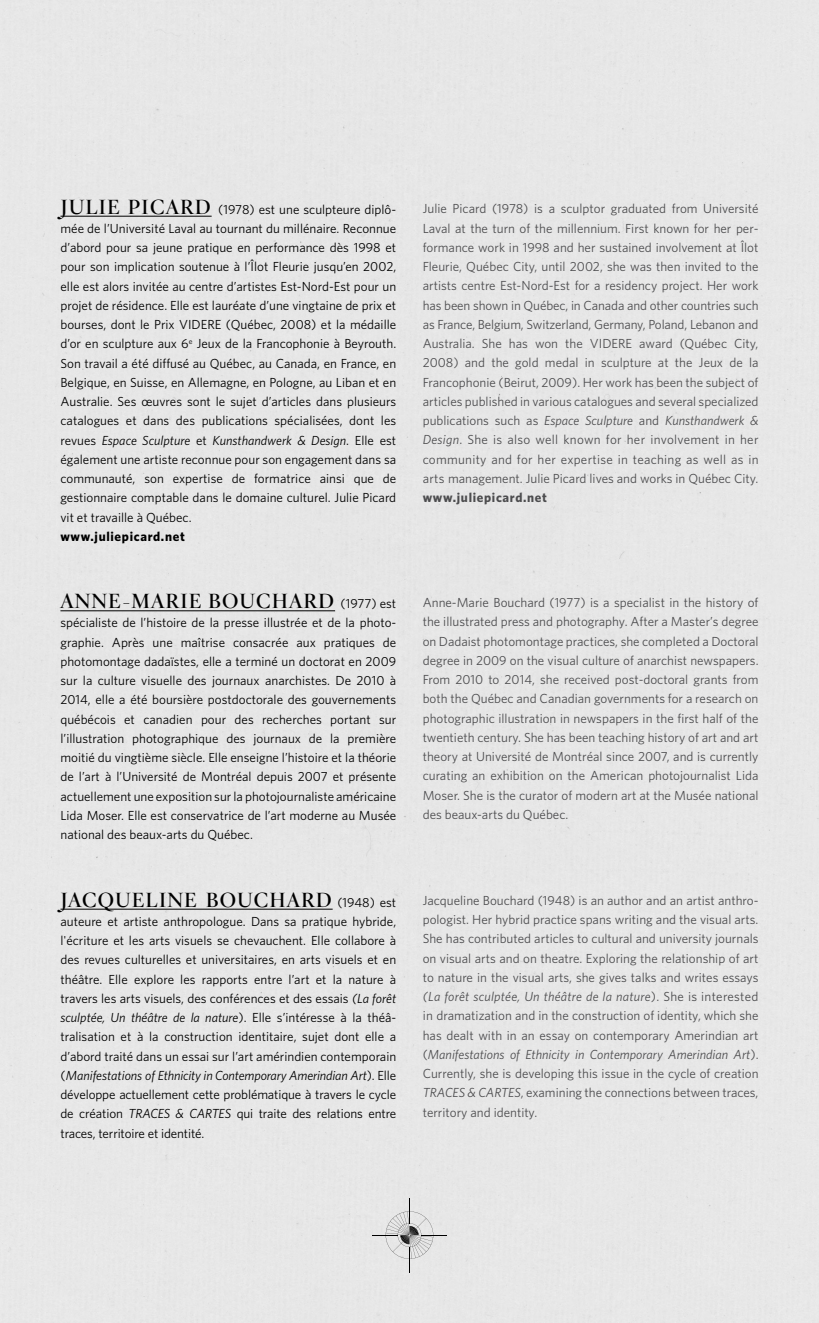
<style>
.page{position:relative;width:819px;height:1323px;background:#e7e7e7}
.page>*{position:absolute;margin:0;border:0;box-sizing:border-box;transform-origin:0 0}
.t1{font:20.12px "Hoefler Titling HTF Bd Roman";letter-spacing:.05em;color:#000}
.t2{font:13.12px/19.2px "Whitney HTF";color:#000;text-align:justify}
.t3{font:13.12px/19.2px "Whitney HTF";color:#4d4d4f;text-align:justify}
.t4{font:700 13.12px "Whitney HTF";letter-spacing:.05em;color:#000}
.t5{font:700 13.12px "Whitney HTF";letter-spacing:.05em;color:#4d4d4f}
.s1{font-family:"Hoefler Titling HTF Bd Roman";font-size:20.12px}
.s2{font-style:italic}
</style>
<div class="page">
<hr style="left:60px;top:216px;width:152px;height:1px;background:#000">
<hr style="left:60px;top:611px;width:275px;height:1px;background:#000">
<hr style="left:60px;top:909px;width:273px;height:1px;background:#000">
<svg style="left:372px;top:1198px;width:75px;height:75px"></svg>
<p class="t2" style="left:60px;top:199px;width:337px"><span class="s1">JULIE PICARD</span> (1978) est une sculpteure diplô&shy;mée de l’Université Laval au tournant du millénaire. Reconnue d’abord pour sa jeune pratique en performance dès 1998 et pour son implication soutenue à l’Îlot Fleurie jusqu’en 2002, elle est alors invitée au centre d’artistes Est-Nord-Est pour un projet de résidence. Elle est lauréate d’une vingtaine de prix et bourses, dont le Prix VIDERE (Québec, 2008) et la médaille d’or en sculpture aux 6<sup>e</sup> Jeux de la Francophonie à Beyrouth.<br>Son travail a été diffusé au Québec, au Canada, en France, en Belgique, en Suisse, en Allemagne, en Pologne, au Liban et en Australie. Ses œuvres sont le sujet d’articles dans plusieurs catalogues et dans des publications spécialisées, dont les revues <span class="s2">Espace Sculpture</span> et <span class="s2">Kunsthandwerk &amp; Design</span>. Elle est également une artiste reconnue pour son engagement dans sa communauté, son expertise de formatrice ainsi que de gestionnaire comptable dans le domaine culturel. Julie Picard vit et travaille à Québec.</p>
<p class="t4" style="left:60px;top:528px;width:126px">www.juliepicard.net</p>
<h1 class="t1" style="left:60px;top:588px;width:105px">ANNE -MARIE</h1>
<h1 class="t1" style="left:208px;top:588px;width:98px">BOUCHARD</h1>
<p class="t2" style="left:60px;top:594px;width:337px;text-indent:280px">(1977) est spécialiste de l’histoire de la presse illustrée et de la photo&shy;graphie. Après une maîtrise consacrée aux pratiques de photomontage dadaïstes, elle a terminé un doctorat en 2009 sur la culture visuelle des journaux anarchistes. De 2010 à 2014, elle a été boursière postdoctorale des gouvernements québécois et canadien pour des recherches portant sur l’illustration photographique des journaux de la première moitié du vingtième siècle. Elle enseigne l’histoire et la théorie de l’art à l’Université de Montréal depuis 2007 et présente actuellement une exposition sur la photojournaliste américaine Lida Moser. Elle est conservatrice de l’art moderne au Musée national des beaux-arts du Québec.</p>
<h1 class="t1" style="left:60px;top:886px;width:69px">JAC QUELI</h1>
<h1 class="t1" style="left:168px;top:886px;width:136px">NE BOUCHARD</h1>
<p class="t2" style="left:60px;top:892px;width:337px;text-indent:277px">(1948) est auteure et artiste anthropologue. Dans sa pratique hybride, l'écriture et les arts visuels se chevauchent. Elle collabore à des revues culturelles et universitaires, en arts visuels et en théâtre. Elle explore les rapports entre l’art et la nature à travers les arts visuels, des conférences et des essais <span class="s2">(La forêt sculptée, Un théâtre de la nature</span>). Elle s’intéresse à la théâ&shy;tralisation et à la construction identitaire, sujet dont elle a d’abord traité dans un essai sur l’art amérindien contemporain (<span class="s2">Manifestations of Ethnicity in Contemporary Amerindian Art</span>). Elle développe actuellement cette problématique à travers le cycle de création <span class="s2">TRACES &amp; CARTES</span> qui traite des relations entre traces, territoire et identité.</p>
<p class="t3" style="left:423px;top:199px;width:337px">Julie Picard (1978) is a sculptor graduated from Université Laval at the turn of the millennium. First known for her per&shy;formance work in 1998 and her sustained involvement at Îlot Fleurie, Québec City, until 2002, she was then invited to the artists centre Est-Nord-Est for a residency project. Her work has been shown in Québec, in Canada and other countries such as France, Belgium, Switzerland, Germany, Poland, Lebanon and Australia. She has won the VIDERE award (Québec City, 2008) and the gold medal in sculpture at the Jeux de la Francophonie (Beirut, 2009). Her work has been the subject of articles published in various catalogues and several specialized publications such as <span class="s2">Espace Sculpture</span> and <span class="s2">Kunsthandwerk &amp; Design</span>. She is also well known for her involvement in her community and for her expertise in teaching as well as in arts management. Julie Picard lives and works in Québec City.</p>
<p class="t5" style="left:423px;top:490px;width:126px">www.juliepicard.net</p>
<p class="t3" style="left:423px;top:593px;width:337px">Anne-Marie Bouchard (1977) is a specialist in the history of the illustrated press and photography. After a Master’s degree on Dadaist photomontage practices, she completed a Doctoral degree in 2009 on the visual culture of anarchist newspapers.<br>From 2010 to 2014, she received post-doctoral grants from both the Québec and Canadian governments for a research on photographic illustration in newspapers in the first half of the twentieth century. She has been teaching history of art and art theory at Université de Montréal since 2007, and is currently curating an exhibition on the American photojournalist Lida Moser. She is the curator of modern art at the Musée national des beaux-arts du Québec.</p>
<p class="t3" style="left:423px;top:890px;width:337px">Jacqueline Bouchard (1948) is an author and an artist anthro&shy;pologist. Her hybrid practice spans writing and the visual arts.<br>She has contributed articles to cultural and university journals on visual arts and on theatre. Exploring the relationship of art to nature in the visual arts, she gives talks and writes essays <span class="s2">(La forêt sculptée, Un théâtre de la nature</span>). She is interested in dramatization and in the construction of identity, which she has dealt with in an essay on contemporary Amerindian art (<span class="s2">Manifestations of Ethnicity in Contemporary Amerindian Art</span>).<br>Currently, she is developing this issue in the cycle of creation <span class="s2">TRACES &amp; CARTES</span>, examining the connections between traces, territory and identity.</p>
</div>
